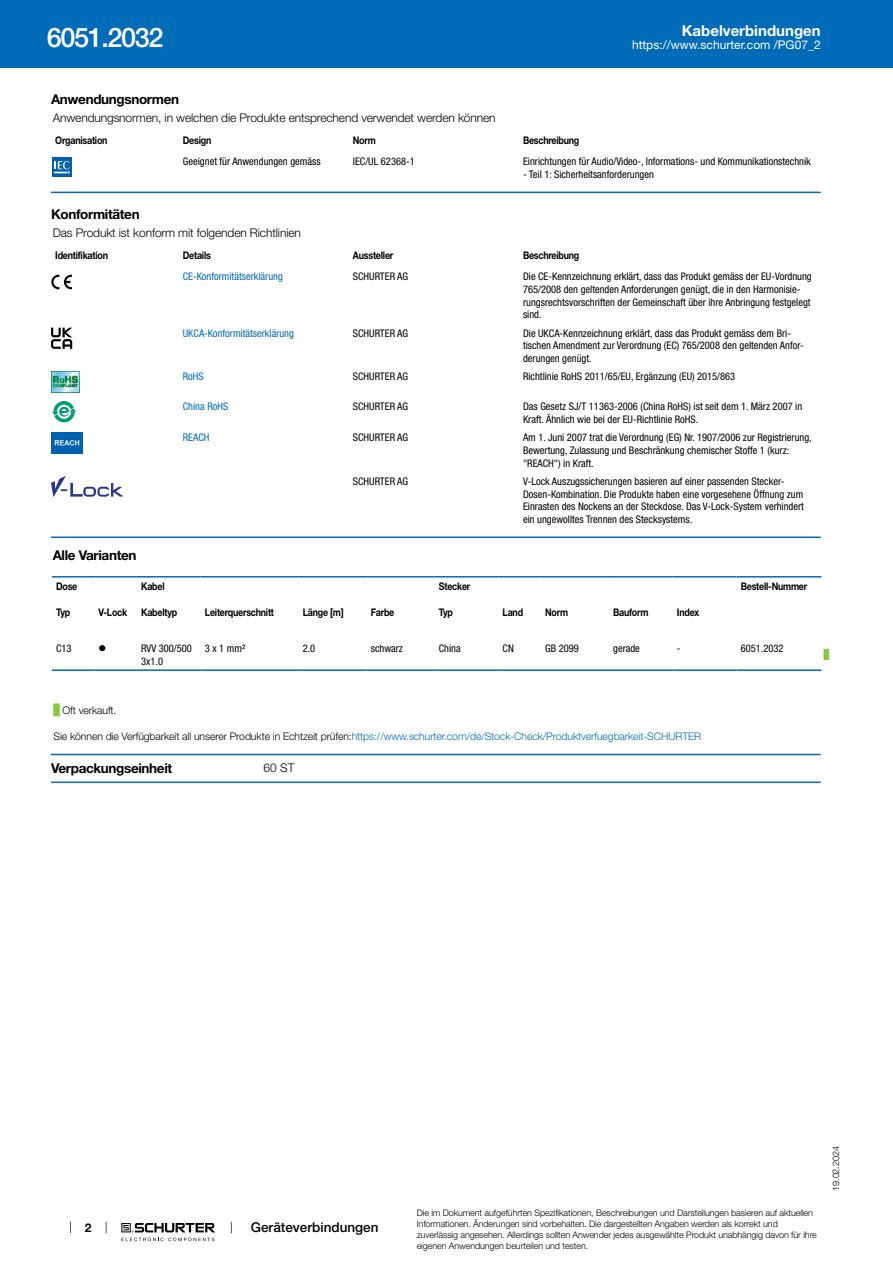
<style>
.page{position:relative;width:893px;height:1263px;background:#fff}
.page>*{position:absolute;margin:0;border:0;box-sizing:border-box;transform-origin:0 0}
.t1{font:500 27px "Helvetica Neue LT";letter-spacing:-.05em;color:#fff}
.t2{font:700 15px "Helvetica Neue LT";color:#fff}
.t3{font:700 13.5px "Helvetica Neue LT";letter-spacing:-.025em;color:#000}
.t4{font:500 13.5px "Helvetica Neue LT";color:#000}
.t5{font:300 12px "Helvetica Neue LT";letter-spacing:-.01em;color:#000}
.t6{font:12px "Helvetica Neue LT";color:#fff}
.t7{font:700 12px "Helvetica Neue LT";color:#000}
.t8{font:condensed 10.5px/12.6px "Helvetica Neue LT";color:#000}
.t9{font:700 10.5px "Helvetica Neue LT";letter-spacing:-.025em;color:#000;scale:.85 1}
.t10{font:300 10.5px "Helvetica Neue LT";letter-spacing:-.01em;color:#006bb6}
.t11{font:condensed 10.5px "Helvetica Neue LT";color:#006bb6}
.t12{font:300 10.5px "Helvetica Neue LT";letter-spacing:-.01em;color:#000}
.t13{font:10.5px "Wingdings";color:#000}
.t14{font:300 9px/10.8px "Helvetica Neue LT";letter-spacing:-.01em;color:#000}
.t15{font:9px "Arial Unicode MS";color:#8dc63f}
.s1{font-family:"Arial Unicode MS";font-weight:400;color:#8dc63f}
.s2{color:#000}
</style>
<div class="page">
<svg style="left:70px;top:1221px;width:1px;height:12px"></svg>
<svg style="left:121px;top:1223px;width:94px;height:18px"></svg>
<div style="left:0;top:0;width:893px;height:68px;background:#006bb6"></div>
<svg style="left:52px;top:157px;width:20px;height:20px"></svg>
<div style="left:52px;top:157px;width:19px;height:19px;background:#0060a9"></div>
<svg style="left:54px;top:161px;width:16px;height:13px"></svg>
<hr style="left:51px;top:192px;width:770px;height:1px;background:#006bb6">
<svg style="left:51px;top:275px;width:21px;height:14px"></svg>
<svg style="left:51px;top:328px;width:21px;height:21px"></svg>
<img style="left:51px;top:371px;width:29px;height:22px">
<svg style="left:53px;top:401px;width:22px;height:21px"></svg>
<svg style="left:57px;top:405px;width:14px;height:14px"></svg>
<svg style="left:52px;top:407px;width:25px;height:9px"></svg>
<img style="left:51px;top:432px;width:32px;height:21px">
<svg style="left:51px;top:476px;width:72px;height:21px"></svg>
<hr style="left:51px;top:536px;width:770px;height:2px;background:#006bb6">
<svg style="left:52px;top:577px;width:769px;height:1px"></svg>
<hr style="left:52px;top:576px;width:42px;height:1px;background:#006bb6">
<hr style="left:94px;top:576px;width:43px;height:1px;background:#006bb6">
<hr style="left:137px;top:576px;width:64px;height:1px;background:#006bb6">
<hr style="left:201px;top:576px;width:97px;height:1px;background:#006bb6">
<hr style="left:298px;top:576px;width:69px;height:1px;background:#006bb6">
<hr style="left:367px;top:576px;width:68px;height:1px;background:#006bb6">
<hr style="left:435px;top:576px;width:63px;height:1px;background:#006bb6">
<hr style="left:498px;top:576px;width:43px;height:1px;background:#006bb6">
<hr style="left:541px;top:576px;width:68px;height:1px;background:#006bb6">
<hr style="left:609px;top:576px;width:64px;height:1px;background:#006bb6">
<hr style="left:673px;top:576px;width:63px;height:1px;background:#006bb6">
<hr style="left:736px;top:576px;width:85px;height:1px;background:#006bb6">
<hr style="left:52px;top:669px;width:42px;height:2px;background:#006bb6">
<hr style="left:94px;top:669px;width:43px;height:2px;background:#006bb6">
<hr style="left:137px;top:669px;width:64px;height:2px;background:#006bb6">
<hr style="left:201px;top:669px;width:97px;height:2px;background:#006bb6">
<hr style="left:298px;top:669px;width:69px;height:2px;background:#006bb6">
<hr style="left:367px;top:669px;width:68px;height:2px;background:#006bb6">
<hr style="left:435px;top:669px;width:63px;height:2px;background:#006bb6">
<hr style="left:498px;top:669px;width:43px;height:2px;background:#006bb6">
<hr style="left:541px;top:669px;width:68px;height:2px;background:#006bb6">
<hr style="left:609px;top:669px;width:64px;height:2px;background:#006bb6">
<hr style="left:673px;top:669px;width:63px;height:2px;background:#006bb6">
<hr style="left:736px;top:669px;width:85px;height:2px;background:#006bb6">
<hr style="left:51px;top:754px;width:770px;height:1px;background:#006bb6">
<hr style="left:51px;top:781px;width:770px;height:2px;background:#006bb6">
<h1 class="t1" style="left:47px;top:21px;width:118px">6051.2032</h1>
<h2 class="t2" style="left:682px;top:21px;width:140px">Kabelverbindungen</h2>
<p class="t6" style="left:632px;top:38px;width:190px">https://www.schurter.com /PG07_2</p>
<p class="t3" style="left:51px;top:91px;width:130px">Anwendungsnormen</p>
<p class="t5" style="left:53px;top:110px;width:444px">Anwendungsnormen, in welchen die Produkte entsprechend verwendet werden können</p>
<p class="t9" style="left:55px;top:134px;width:63px">Organisation</p>
<p class="t9" style="left:183px;top:134px;width:35px">Design</p>
<p class="t9" style="left:353px;top:134px;width:29px">Norm</p>
<p class="t9" style="left:523px;top:134px;width:68px">Beschreibung</p>
<p class="t8" style="left:183px;top:155px;width:139px">Geeignet für Anwendungen gemäss</p>
<p class="t8" style="left:353px;top:155px;width:63px">IEC/UL 62368-1</p>
<p class="t8" style="left:523px;top:155px;width:289px">Einrichtungen für Audio/Video-, Informations- und Kommunikationstechnik</p>
<p class="t8" style="left:523px;top:168px;width:132px">- Teil 1: Sicherheitsanforderungen</p>
<p class="t3" style="left:51px;top:206px;width:90px">Konformitäten</p>
<p class="t5" style="left:53px;top:226px;width:250px">Das Produkt ist konform mit folgenden Richtlinien</p>
<p class="t9" style="left:55px;top:249px;width:64px">Identifikation</p>
<p class="t9" style="left:183px;top:249px;width:35px">Details</p>
<p class="t9" style="left:353px;top:249px;width:49px">Aussteller</p>
<p class="t9" style="left:523px;top:249px;width:68px">Beschreibung</p>
<p class="t11" style="left:183px;top:271px;width:102px">CE-Konformitätserklärung</p>
<p class="t8" style="left:353px;top:270px;width:57px">SCHURTER AG</p>
<p class="t8" style="left:523px;top:270px;width:290px">Die CE-Kennzeichnung erklärt, dass das Produkt gemäss der EU-Vordnung 765/2008 den geltenden Anforderungen genügt, die in den Harmonisie&shy;rungsrechtsvorschriften der Gemeinschaft über ihre Anbringung festgelegt sind.</p>
<p class="t11" style="left:183px;top:327px;width:113px">UKCA-Konformitätserklärung</p>
<p class="t8" style="left:353px;top:327px;width:57px">SCHURTER AG</p>
<p class="t8" style="left:523px;top:327px;width:282px">Die UKCA-Kennzeichnung erklärt, dass das Produkt gemäss dem Bri&shy;tischen Amendment zur Verordnung (EC) 765/2008 den geltenden Anfor&shy;derungen genügt.</p>
<p class="t11" style="left:183px;top:371px;width:22px">RoHS</p>
<p class="t8" style="left:353px;top:370px;width:57px">SCHURTER AG</p>
<p class="t8" style="left:523px;top:370px;width:214px">Richtlinie RoHS 2011/65/EU, Ergänzung (EU) 2015/863</p>
<p class="t11" style="left:183px;top:400px;width:47px">China RoHS</p>
<p class="t8" style="left:353px;top:400px;width:57px">SCHURTER AG</p>
<p class="t8" style="left:523px;top:400px;width:281px">Das Gesetz SJ/T 11363-2006 (China RoHS) ist seit dem 1. März 2007 in<br>Kraft. Ähnlich wie bei der EU-Richtlinie RoHS.</p>
<p class="t11" style="left:183px;top:431px;width:28px">REACH</p>
<p class="t8" style="left:353px;top:431px;width:57px">SCHURTER AG</p>
<p class="t8" style="left:523px;top:431px;width:290px">Am 1. Juni 2007 trat die Verordnung (EG) Nr. 1907/2006 zur Registrierung,<br>Bewertung, Zulassung und Beschränkung chemischer Stoffe 1 (kurz: "REACH") in Kraft.</p>
<p class="t8" style="left:353px;top:475px;width:57px">SCHURTER AG</p>
<p class="t8" style="left:523px;top:475px;width:282px">V-Lock Auszugssicherungen basieren auf einer passenden Stecker-Dosen-Kombination. Die Produkte haben eine vorgesehene Öffnung zum Einrasten des Nockens an der Steckdose. Das V-Lock-System verhindert ein ungewolltes Trennen des Stecksystems.</p>
<p class="t3" style="left:53px;top:547px;width:85px">Alle Varianten</p>
<p class="t9" style="left:56px;top:580px;width:27px">Dose</p>
<p class="t9" style="left:141px;top:580px;width:29px">Kabel</p>
<p class="t9" style="left:439px;top:580px;width:39px">Stecker</p>
<p class="t9" style="left:741px;top:580px;width:80px">Bestell-Nummer</p>
<p class="t9" style="left:56px;top:606px;width:18px">Typ</p>
<p class="t9" style="left:99px;top:606px;width:35px">V-Lock</p>
<p class="t9" style="left:141px;top:606px;width:44px">Kabeltyp</p>
<p class="t9" style="left:205px;top:606px;width:83px">Leiterquerschnitt</p>
<p class="t9" style="left:303px;top:606px;width:50px">Länge [m]</p>
<p class="t9" style="left:371px;top:606px;width:29px">Farbe</p>
<p class="t9" style="left:439px;top:606px;width:18px">Typ</p>
<p class="t9" style="left:503px;top:606px;width:26px">Land</p>
<p class="t9" style="left:545px;top:606px;width:29px">Norm</p>
<p class="t9" style="left:613px;top:606px;width:43px">Bauform</p>
<p class="t9" style="left:677px;top:606px;width:28px">Index</p>
<p class="t8" style="left:56px;top:642px;width:17px">C13</p>
<p class="t13" style="left:99px;top:643px;width:9px">●</p>
<p class="t8" style="left:141px;top:642px;width:52px">RVV 300/500<br>3x1.0</p>
<p class="t8" style="left:205px;top:642px;width:42px">3 x 1 mm²</p>
<p class="t8" style="left:303px;top:642px;width:14px">2.0</p>
<p class="t8" style="left:371px;top:642px;width:34px">schwarz</p>
<p class="t8" style="left:439px;top:642px;width:23px">China</p>
<p class="t8" style="left:503px;top:642px;width:13px">CN</p>
<p class="t8" style="left:545px;top:642px;width:35px">GB 2099</p>
<p class="t8" style="left:613px;top:642px;width:28px">gerade</p>
<p class="t8" style="left:677px;top:642px;width:5px">-</p>
<p class="t8" style="left:741px;top:642px;width:44px">6051.2032</p>
<p class="t15" style="left:824px;top:648px;width:7px">█</p>
<p class="t12" style="left:54px;top:704px;width:64px"><span class="s1">█</span> Oft verkauft.</p>
<p class="t10" style="left:54px;top:730px;width:649px"><span class="s2">Sie können die Verfügbarkeit all unserer Produkte in Echtzeit prüfen:</span>https://www.schurter.com/de/Stock-Check/Produktverfuegbarkeit-SCHURTER</p>
<p class="t3" style="left:51px;top:760px;width:123px">Verpackungseinheit</p>
<p class="t5" style="left:264px;top:760px;width:32px">60 ST</p>
<p class="t7" style="left:85px;top:1220px;width:8px">2</p>
<p class="t4" style="left:251px;top:1219px;width:129px">Geräteverbindungen</p>
<p class="t14" style="left:417px;top:1207px;width:402px">Die im Dokument aufgeführten Spezifikationen, Beschreibungen und Darstellungen basieren auf aktuellen Informationen. Änderungen sind vorbehalten. Die dargestellten Angaben werden als korrekt und zuverlässig angesehen. Allerdings sollten Anwender jedes ausgewählte Produkt unabhängig davon für ihre eigenen Anwendungen beurteilen und testen.</p>
<p class="t14" style="left:830px;top:1191px;width:46px;rotate:-90deg">19.02.2024</p>
</div>
